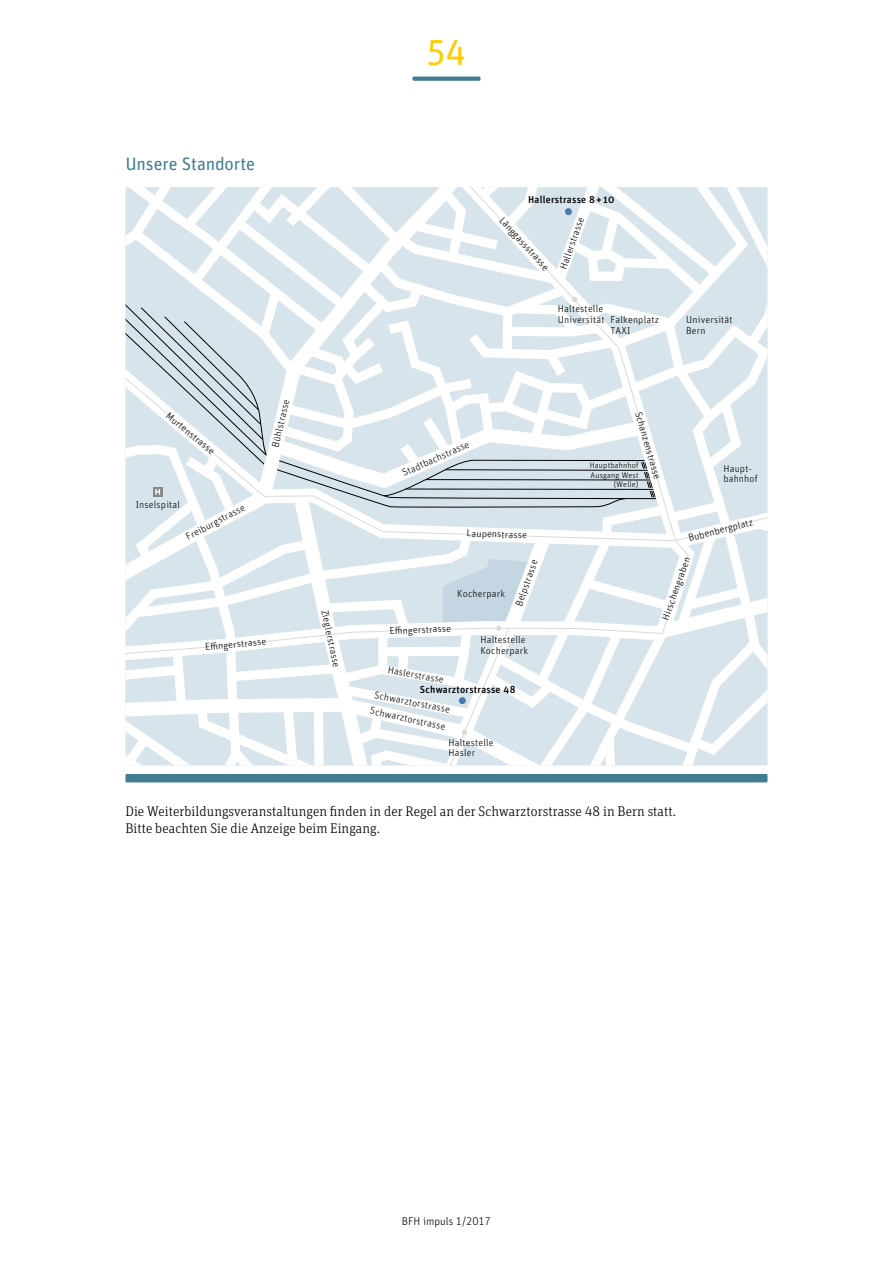
<style>
.page{position:relative;width:893px;height:1263px;background:#fff}
.page>*{position:absolute;margin:0;border:0;box-sizing:border-box;transform-origin:0 0}
.t1{font:36px "Unit Rounded Pro";color:#fc0}
.t2{font:18px "Unit Rounded Pro";letter-spacing:-.01em;color:#427d94}
.t3{font:300 13.95px/17px "Unit Slab Pro";letter-spacing:.005em;color:#000}
.t4{font:300 11.25px "Unit Rounded Pro";color:#000}
.t5{font:300 10.05px/10.6px "Unit Rounded Pro";letter-spacing:.02em;color:#000}
.t6{font:500 10.05px "Unit Rounded Pro";letter-spacing:.02em;color:#000}
.t7{font:300 8.25px/9.4px "Unit Rounded Pro";letter-spacing:.02em;color:#000;text-align:right}
</style>
<div class="page">
<svg style="left:412px;top:77px;width:68px;height:4px"></svg>
<svg style="left:125px;top:187px;width:642px;height:578px"></svg>
<div style="left:565px;top:208px;width:7px;height:7px;background:#4a79b1;border-radius:50%"></div>
<div style="left:125px;top:774px;width:642px;height:8px;background:#427d94;border-radius:2px"></div>
<h1 class="t1" style="left:427px;top:25px;width:41px">54</h1>
<h2 class="t2" style="left:125px;top:151px;width:131px">Unsere Standorte</h2>
<p class="t5" style="left:171px;top:410px;width:61px;rotate:39deg">Murtenstrasse</p>
<p class="t5" style="left:136px;top:499px;width:46px">Inselspital</p>
<p class="t5" style="left:184px;top:532px;width:67px;rotate:-28deg">Freiburgstrasse</p>
<p class="t5" style="left:270px;top:445px;width:50px;rotate:-77deg">Bühlstrasse</p>
<p class="t5" style="left:205px;top:641px;width:63px;rotate:-5deg">E- ngerstrasse</p>
<p class="t5" style="left:330px;top:609px;width:60px;rotate:78deg">Zieglerstrasse</p>
<p class="t6" style="left:528px;top:193px;width:88px">Hallerstrasse 8+10</p>
<p class="t5" style="left:506px;top:214px;width:70px;rotate:48deg">Länggassstrasse</p>
<p class="t5" style="left:558px;top:267px;width:57px;rotate:-71deg">Hallerstrasse</p>
<p class="t5" style="left:558px;top:303px;width:48px">Haltestelle<br>Universität</p>
<p class="t5" style="left:610px;top:314px;width:50px">Falkenplatz<br>TAXI</p>
<p class="t5" style="left:686px;top:314px;width:48px">Universität<br>Bern</p>
<p class="t5" style="left:400px;top:468px;width:74px;rotate:-24deg">Stadtbachstrasse</p>
<p class="t5" style="left:467px;top:527px;width:62px;rotate:2deg">Laupenstrasse</p>
<p class="t5" style="left:457px;top:588px;width:49px">Kocherpark</p>
<p class="t5" style="left:513px;top:604px;width:50px;rotate:-71deg">Belpstrasse</p>
<p class="t5" style="left:389px;top:626px;width:63px;rotate:-3deg">E- ngerstrasse</p>
<p class="t5" style="left:480px;top:634px;width:49px">Haltestelle<br>Kocherpark</p>
<p class="t5" style="left:389px;top:664px;width:58px;rotate:10deg">Haslerstrasse</p>
<p class="t5" style="left:375px;top:689px;width:79px;rotate:11deg">Schw arztorstrasse</p>
<p class="t6" style="left:420px;top:683px;width:97px">Schwarztorstrasse 48</p>
<p class="t5" style="left:372px;top:704px;width:79px;rotate:13deg">Schw arztorstrasse</p>
<p class="t5" style="left:448px;top:737px;width:47px">Haltestelle<br>Hasler</p>
<p class="t5" style="left:644px;top:410px;width:71px;rotate:74deg">Schanzenstrasse</p>
<p class="t7" style="left:590px;top:461px;width:50px">Hauptbahnhof<br>Ausgang West (Welle)</p>
<p class="t5" style="left:723px;top:463px;width:36px">Haupt&shy;bahnhof</p>
<p class="t5" style="left:687px;top:532px;width:68px;rotate:-14deg">Bubenbergplatz</p>
<p class="t5" style="left:660px;top:618px;width:68px;rotate:-71deg">Hirschengraben</p>
<h3 class="t3" style="left:125px;top:803px;width:552px">Die Weiterbildungsveranstaltungen finden in der Regel an der Schwarztorstrasse 48 in Bern statt.<br>Bitte beachten Sie die Anzeige beim Eingang.</h3>
<p class="t4" style="left:402px;top:1213px;width:91px">BFH impuls 1/2017</p>
</div>
